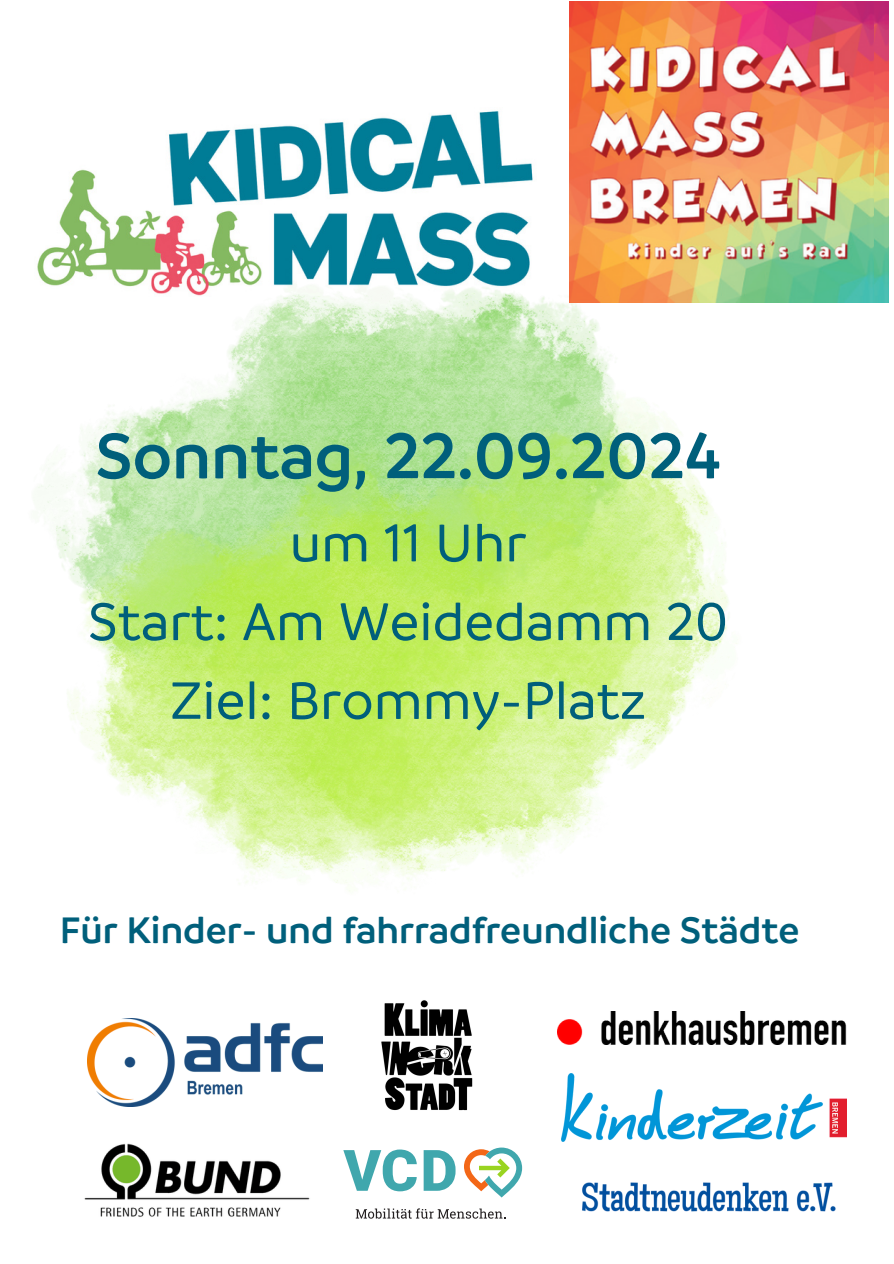
<style>
.page{position:relative;width:894px;height:1264px;background:#fff}
.page>*{position:absolute;margin:0;border:0;box-sizing:border-box;transform-origin:0 0}
.t1{font:600 68.55px "Branding";color:#005f7b}
.t2{font:500 56.55px/78.8px "Branding";color:#005f7b;text-align:center}
.t3{font:600 39.75px "Branding";color:#005f7b}
</style>
<div class="page">
<img style="left:557px;top:1011px;width:289px;height:33px">
<img style="left:88px;top:1018px;width:235px;height:88px">
<img style="left:381px;top:1000px;width:92px;height:111px">
<img style="left:84px;top:1143px;width:226px;height:74px">
<img style="left:582px;top:1182px;width:254px;height:30px">
<img style="left:37px;top:111px;width:496px;height:169px">
<img style="left:34px;top:280px;width:703px;height:612px">
<img style="left:873px;top:1px;width:15px;height:302px">
<img style="left:569px;top:1px;width:304px;height:302px">
<img style="left:562px;top:1073px;width:284px;height:68px">
<svg style="left:343px;top:1149px;width:73px;height:42px"></svg>
<svg style="left:423px;top:1150px;width:32px;height:40px"></svg>
<svg style="left:464px;top:1147px;width:58px;height:50px"></svg>
<svg style="left:355px;top:1208px;width:150px;height:10px"></svg>
<p class="t1" style="left:95px;top:411px;width:626px">Sonntag, 22.09.2024</p>
<p class="t2" style="left:88px;top:501px;width:641px">um 11 Uhr<br>Start: Am Weidedamm 20<br>Ziel: Brommy-Platz</p>
<p class="t3" style="left:60px;top:904px;width:740px">Für Kinder- und fahrradfreundliche Städte</p>
</div>
